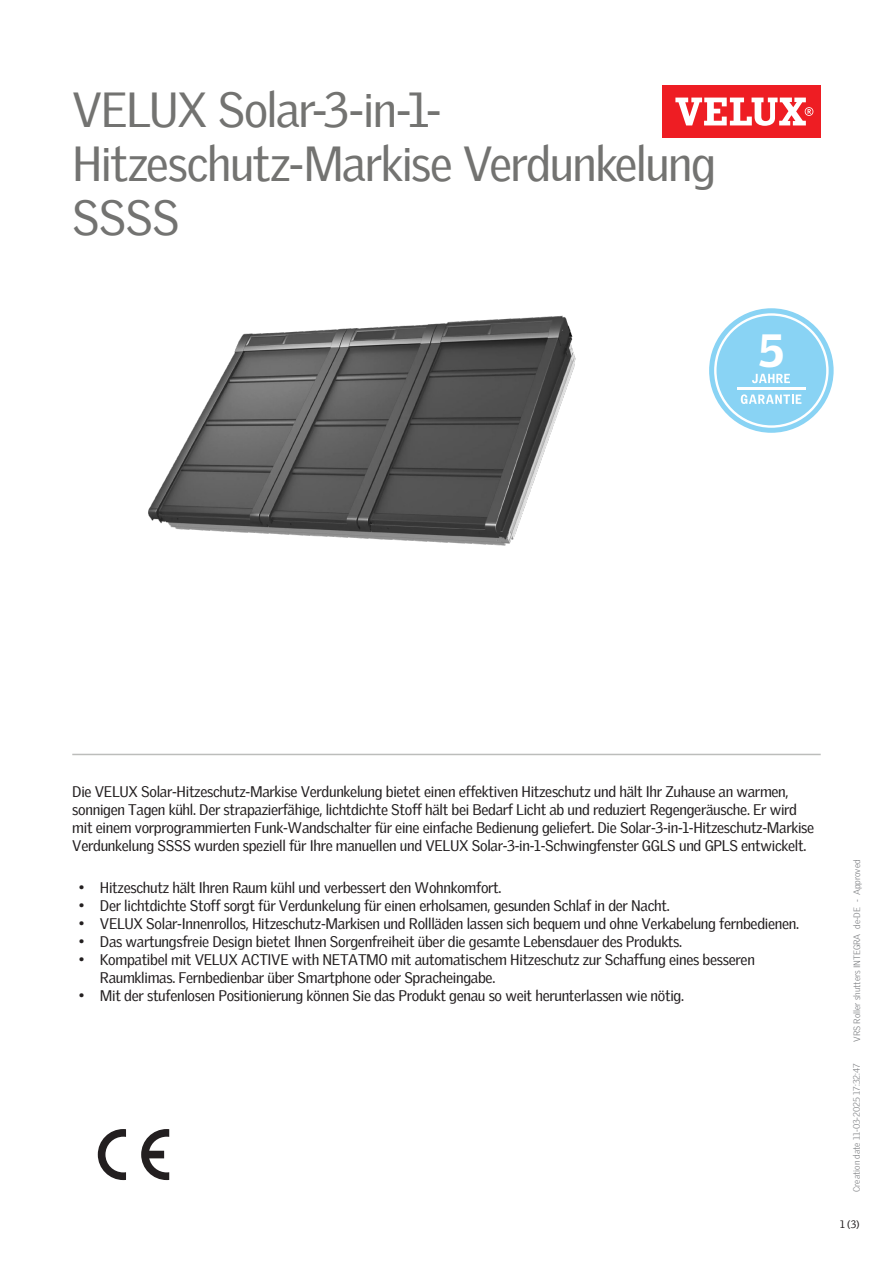
<style>
.page{position:relative;width:893px;height:1263px;background:#fff}
.page>*{position:absolute;margin:0;border:0;box-sizing:border-box;transform-origin:0 0}
.Headline{font:48px/54px "Velux Gothic";letter-spacing:-.03em;color:#737371}
.t1{font:900 45.3px "Velux Gothic";color:#fff}
.Body_Regular{font:15px/18px "Velux Gothic";letter-spacing:-.02em;color:#231f20}
.t2{font:10.5px "Velux Gothic";color:#231f20}
.t3{font:300 9px "Velux Gothic";color:#7c7e81}
</style>
<div class="page">
<div style="left:662px;top:85px;width:159px;height:53px;background:#ee1d23"></div>
<svg style="left:675px;top:98px;width:138px;height:28px"></svg>
<hr style="left:72px;top:754px;width:749px;height:1px;background:#bcbdbb">
<img style="left:148px;top:315px;width:428px;height:231px">
<svg style="left:141px;top:1129px;width:28px;height:51px"></svg>
<svg style="left:98px;top:1129px;width:28px;height:51px"></svg>
<svg style="left:709px;top:308px;width:125px;height:125px"></svg>
<p class="Headline" style="left:72px;top:79px;width:645px">VELUX Solar-3-in-1-<br>Hitzeschutz-Markise Verdunkelung<br>SSSS</p>
<p class="t1" style="left:758px;top:322px;width:27px">5</p>
<p class="Body_Regular" style="left:72px;top:781px;width:743px">Die VELUX Solar-Hitzeschutz-Markise Verdunkelung bietet einen effektiven Hitzeschutz und hält Ihr Zuhause an warmen, sonnigen Tagen kühl. Der strapazierfähige, lichtdichte Stoff hält bei Bedarf Licht ab und reduziert Regengeräusche. Er wird mit einem vorprogrammierten Funk-Wandschalter für eine einfache Bedienung geliefert. Die Solar-3-in-1-Hitzeschutz-Markise Verdunkelung SSSS wurden speziell für Ihre manuellen und VELUX Solar-3-in-1-Schwingfenster GGLS und GPLS entwickelt.</p>
<p class="Body_Regular" style="left:79px;top:878px;width:424px">• Hitzeschutz hält Ihren Raum kühl und verbessert den Wohnkomfort.</p>
<p class="Body_Regular" style="left:79px;top:896px;width:593px">• Der lichtdichte Stoff sorgt für Verdunkelung für einen erholsamen, gesunden Schlaf in der Nacht.</p>
<p class="Body_Regular" style="left:79px;top:914px;width:722px">• VELUX Solar-Innenrollos, Hitzeschutz-Markisen und Rollläden lassen sich bequem und ohne Verkabelung fernbedienen.</p>
<p class="Body_Regular" style="left:79px;top:932px;width:605px">• Das wartungsfreie Design bietet Ihnen Sorgenfreiheit über die gesamte Lebensdauer des Produkts.</p>
<p class="Body_Regular" style="left:100px;top:950px;width:656px;text-indent:-21px">• Kompatibel mit VELUX ACTIVE with NETATMO mit automatischem Hitzeschutz zur Schaffung eines besseren<br>Raumklimas. Fernbedienbar über Smartphone oder Spracheingabe.</p>
<p class="Body_Regular" style="left:79px;top:986px;width:607px">• Mit der stufenlosen Positionierung können Sie das Produkt genau so weit herunterlassen wie nötig.</p>
<p class="t3" style="left:850px;top:1042px;width:184px;rotate:-90deg">VRS Roller shutters INTEGRA de-DE - Approved</p>
<p class="t3" style="left:850px;top:1192px;width:130px;rotate:-90deg">Creation date 11-03-2025 17:32:47</p>
<p class="t2" style="left:840px;top:1216px;width:21px">1 (3)</p>
</div>
